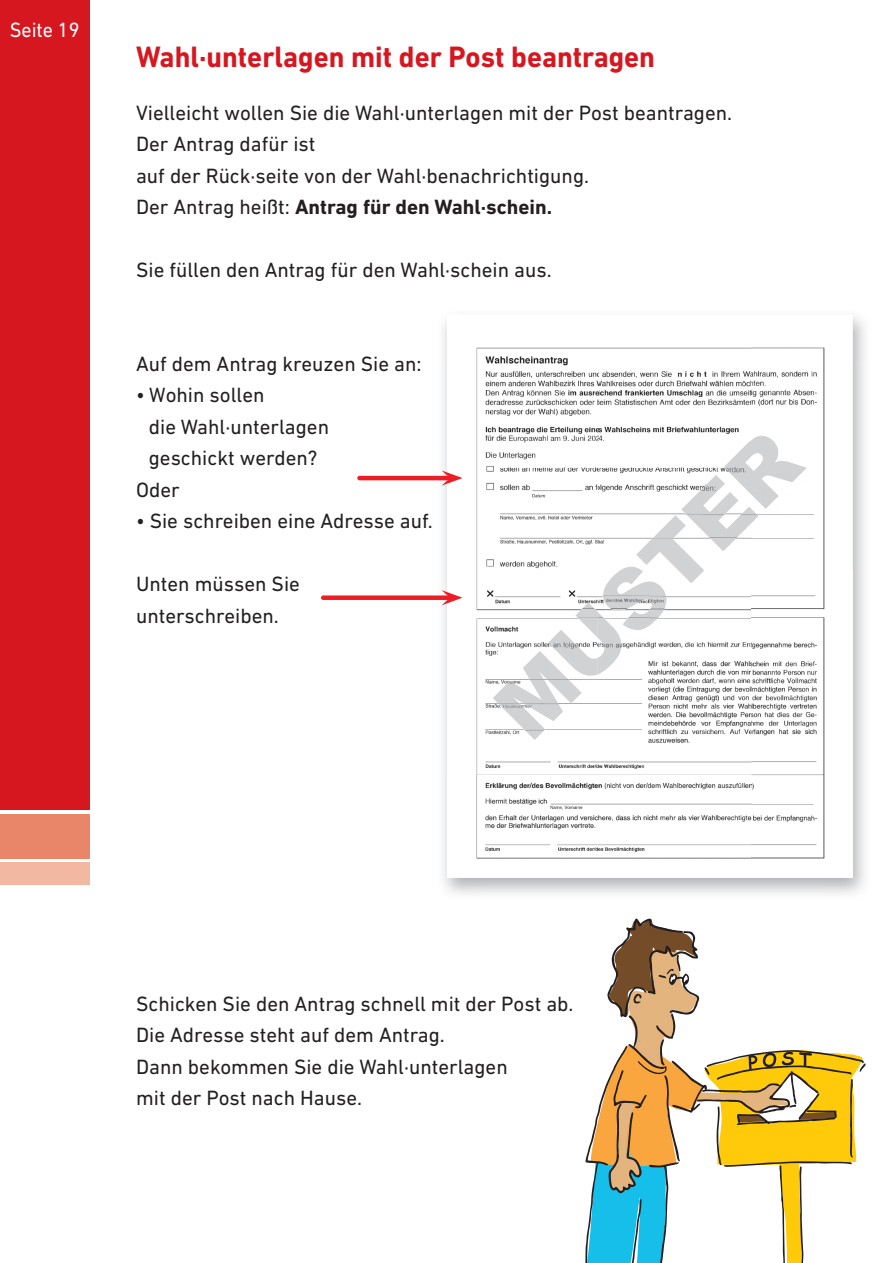
<style>
.page{position:relative;width:893px;height:1263px;background:#fff}
.page>*{position:absolute;margin:0;border:0;box-sizing:border-box;transform-origin:0 0}
.t1{font:700 30px "DIN Next LT Pro";color:#d7171f;scale:.95 1}
.t2{font:21px/31.5px "DIN Next LT Pro";color:#231f20}
.t3{font:21px/31.5px "DIN Next LT Pro";color:#231f20;scale:.95 1}
.t4{font:700 21px "DIN Next LT Pro";color:#231f20}
.t5{font:21px "DIN Next LT Pro";color:#fff;scale:.95 1}
.s1{font-weight:400}
</style>
<div class="page">
<div style="left:0;top:0;width:89px;height:810px;background:#d7171f"></div>
<div style="left:0;top:814px;width:89px;height:44px;background:#e98569"></div>
<div style="left:0;top:862px;width:89px;height:22px;background:#f3b8a1"></div>
<img style="left:457px;top:319px;width:396px;height:559px">
<div style="left:323px;top:595px;width:127px;height:5px;background:#ee1d23"></div>
<svg style="left:442px;top:590px;width:20px;height:15px"></svg>
<hr style="left:359px;top:476px;width:91px;height:4px;background:#ee1d23">
<svg style="left:442px;top:470px;width:20px;height:16px"></svg>
<svg style="left:585px;top:918px;width:281px;height:345px"></svg>
<img style="left:702px;top:436px;width:105px;height:101px">
<img style="left:650px;top:488px;width:52px;height:137px">
<img style="left:597px;top:541px;width:53px;height:134px">
<img style="left:702px;top:537px;width:36px;height:36px">
<img style="left:545px;top:602px;width:53px;height:128px">
<img style="left:493px;top:651px;width:52px;height:89px">
<p class="t5" style="left:10px;top:18px;width:75px">Seite 19</p>
<h3 class="t1" style="left:136px;top:40px;width:548px">Wahl·unterlagen mit der Post beantragen</h3>
<p class="t2" style="left:136px;top:97px;width:598px">Vielleicht wollen Sie die Wahl·unterlagen mit der Post beantragen.</p>
<p class="t2" style="left:136px;top:128px;width:455px">Der Antrag dafür ist<br>auf der Rück·seite von der Wahl·benachrichtigung.</p>
<p class="t4" style="left:136px;top:195px;width:418px"><span class="s1">Der Antrag heißt:</span> Antrag für den Wahl·schein.</p>
<p class="t2" style="left:136px;top:254px;width:417px">Sie füllen den Antrag für den Wahl·schein aus.</p>
<p class="t2" style="left:136px;top:348px;width:287px">Auf dem Antrag kreuzen Sie an:</p>
<p class="t3" style="left:149px;top:379px;width:191px;text-indent:-13px">• Wohin sollen<br>die Wahl·unterlagen geschickt werden?</p>
<p class="t2" style="left:136px;top:474px;width:45px">Oder</p>
<p class="t3" style="left:136px;top:505px;width:314px">• Sie schreiben eine Adresse auf.</p>
<p class="t2" style="left:136px;top:568px;width:165px">Unten müssen Sie unterschreiben.</p>
<p class="t2" style="left:136px;top:988px;width:439px">Schicken Sie den Antrag schnell mit der Post ab.</p>
<p class="t2" style="left:136px;top:1019px;width:310px">Die Adresse steht auf dem Antrag.</p>
<p class="t2" style="left:136px;top:1051px;width:373px">Dann bekommen Sie die Wahl·unterlagen mit der Post nach Hause.</p>
</div>
